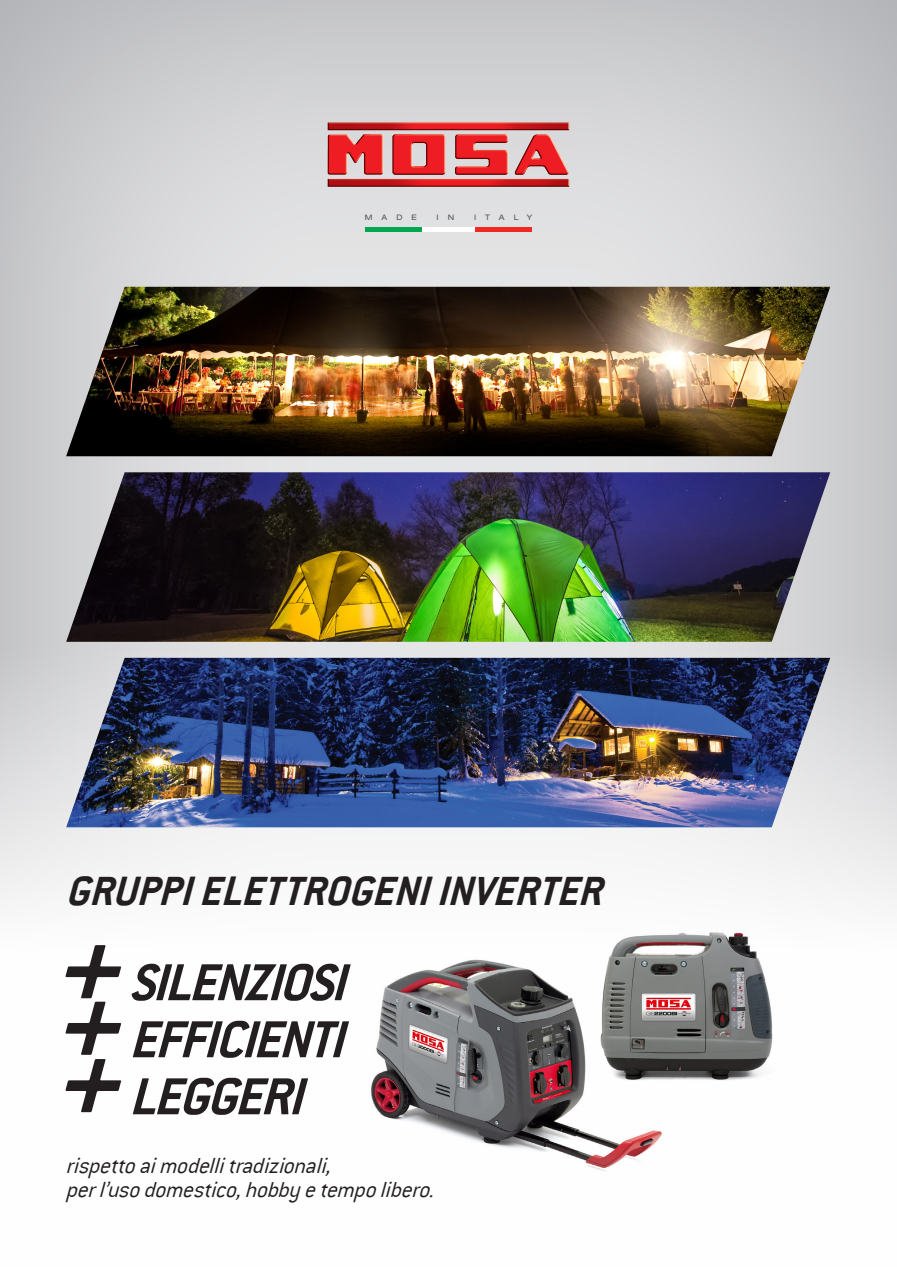
<style>
.page{position:relative;width:897px;height:1267px;background:#fff}
.page>*{position:absolute;margin:0;border:0;box-sizing:border-box;transform-origin:0 0}
.t1{font:italic 700 57px "Conduit ITC";color:#231f20}
.t2{font:italic 700 45px "Conduit ITC";color:#231f20}
.t3{font:italic 300 24px "Conduit ITC";color:#231f20}
.t4{font:expanded 7.65px "Helvetica Neue LT Std";letter-spacing:1.19em;color:#4d545a}
</style>
<div class="page">
<div style="left:0;top:0;width:896px;height:1266px;background:#fff;opacity:.7"></div>
<hr style="left:365px;top:227px;width:167px;height:4px;background:#fff">
<hr style="left:365px;top:227px;width:56px;height:4px;background:#00a54f">
<hr style="left:475px;top:227px;width:57px;height:4px;background:#ee2926">
<img style="left:322px;top:115px;width:253px;height:80px">
<img style="left:577px;top:925px;width:206px;height:162px">
<img style="left:348px;top:953px;width:324px;height:225px">
<svg style="left:65px;top:945px;width:56px;height:167px"></svg>
<img style="left:66px;top:287px;width:764px;height:169px">
<img style="left:66px;top:472px;width:764px;height:169px">
<img style="left:66px;top:657px;width:764px;height:170px">
<p class="t4" style="left:365px;top:213px;width:54px">MADE</p>
<p class="t4" style="left:436px;top:213px;width:19px">I N</p>
<p class="t4" style="left:474px;top:213px;width:60px">ITALY</p>
<p class="t2" style="left:66px;top:864px;width:551px">GRUPPIELETTROGENIINVERTER</p>
<p class="t1" style="left:129px;top:949px;width:235px">SILENZIOSI</p>
<p class="t1" style="left:129px;top:1006px;width:233px">EFFICIENTI</p>
<p class="t1" style="left:129px;top:1063px;width:192px">LEGGERI</p>
<p class="t3" style="left:66px;top:1151px;width:273px">rispettoaimodellitradizionali,</p>
<p class="t3" style="left:66px;top:1175px;width:376px">perl’usodomestico,hobbyetempolibero.</p>
</div>
